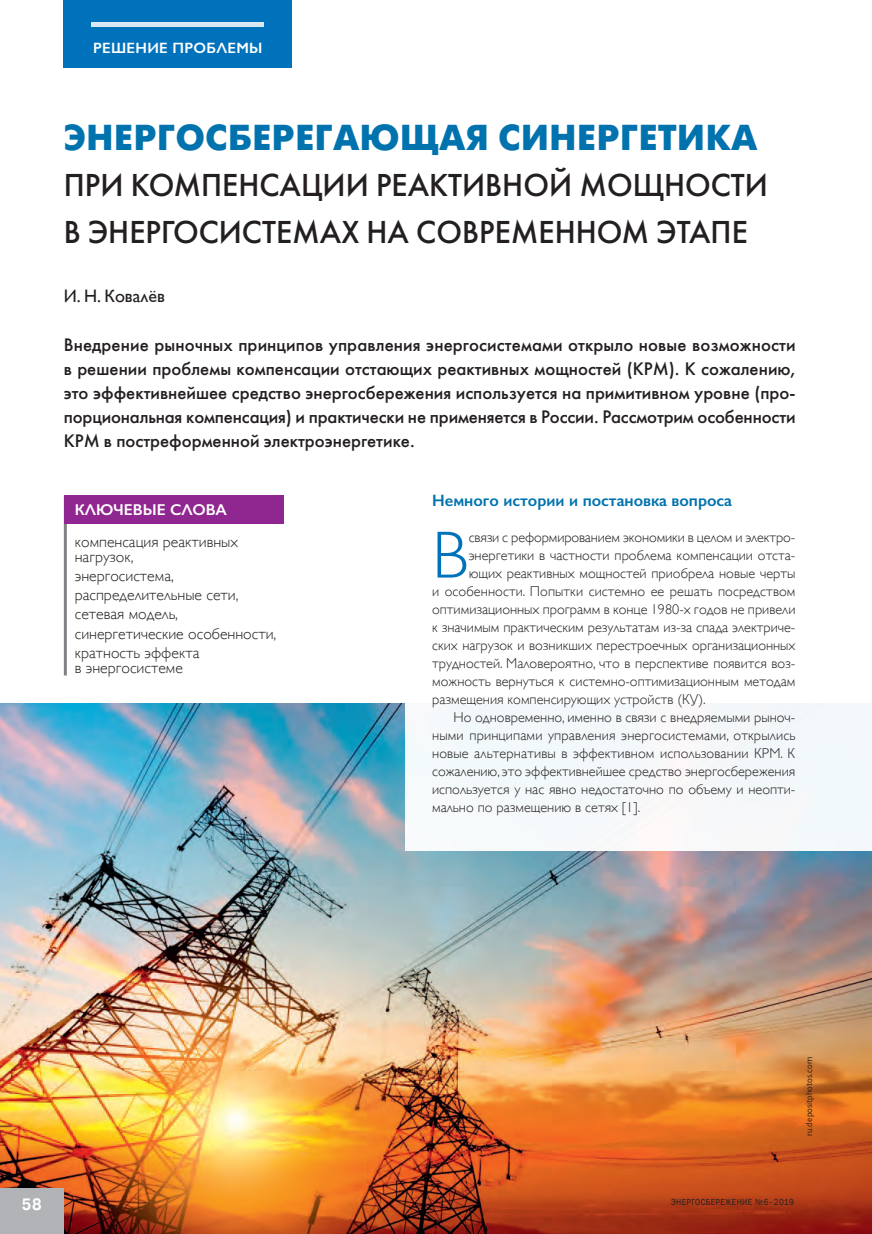
<style>
.page{position:relative;width:872px;height:1234px;background:#fff}
.page>*{position:absolute;margin:0;border:0;box-sizing:border-box;transform-origin:0 0}
.t1{font:300 67.05px "Gill Sans";color:#0072bc}
.t2{font:700 36px "Futuris C";letter-spacing:.02em;color:#0073ae}
.t3{font:31.5px/46.5px "Futuris C";color:#231f20}
.t4{font:18px/24px "Futuris C";color:#231f20}
.t5{font:18px "Gill Sans";color:#231f20}
.t6{font:600 16.5px "Gill Sans";color:#0073ae}
.t7{font:700 16.5px "Pragmatica";color:#fff;scale:.89 1}
.t8{font:300 15.75px/19.2px "Gill Sans";color:#231f20}
.t9{font:600 15.75px "Gill Sans";color:#fff}
.t10{font:600 15px "Gill Sans";letter-spacing:.02em;color:#fff}
.t11{font:300 14.25px "Gill Sans";color:#231f20}
.t12{font:9px "Franklin Gothic";letter-spacing:.05em;color:#231f20;scale:.89 1}
.t13{font:300 9px "Bliss Pro";color:#231f20}
</style>
<div class="page">
<img style="left:0;top:703px;width:872px;height:530px">
<div style="left:0;top:1188px;width:64px;height:45px;background:#b2b3b7"></div>
<div style="left:405px;top:574px;width:467px;height:276px;background:#fff"></div>
<div style="left:64px;top:0;width:228px;height:68px;background:#0072bc"></div>
<div style="left:92px;top:22px;width:172px;height:5px;background:#d8e9f4"></div>
<hr style="left:64px;top:496px;width:3px;height:179px;background:#808285">
<div style="left:64px;top:495px;width:220px;height:29px;background:#90268f"></div>
<p class="t10" style="left:93px;top:38px;width:171px">РЕШЕНИЕ ПРОБЛЕМЫ</p>
<h2 class="t2" style="left:64px;top:117px;width:695px">Энергосберегающая синергетика</h2>
<h3 class="t3" style="left:64px;top:162px;width:705px">при компенсации реактивной мощности в энергосистемах на современном этапе</h3>
<p class="t5" style="left:64px;top:285px;width:103px">И. Н. Ковалёв</p>
<p class="t4" style="left:64px;top:332px;width:733px">Внедрение рыночных принципов управления энергосистемами открыло новые возможности в решении проблемы компенсации отстающих реактивных мощностей (КРМ</p>
<p class="t4" style="left:64px;top:356px;width:733px;text-align:justify;text-indent:605px">). К сожалению, это эффективнейшее средство энергосбережения используется на примитивном уровне (про&shy;порциональная компенсация) и практически не применяется в России. Рассмотрим особенности КРМ</p>
<p class="t4" style="left:104px;top:428px;width:312px">в постреформенной электроэнергетике.</p>
<p class="t9" style="left:75px;top:499px;width:154px">Ключевые сло ва</p>
<p class="t8" style="left:75px;top:533px;width:165px;line-height:15px">компенсация реактивных нагрузок,</p>
<p class="t8" style="left:75px;top:565px;width:203px">энергосистема, распределительные сети, сетевая модель, синергетические особенности, кратность эффекта</p>
<p class="t8" style="left:75px;top:657px;width:110px">в энергосистеме</p>
<p class="t6" style="left:432px;top:490px;width:301px">Немного истории и постановка вопроса</p>
<h1 class="t1" style="left:432px;top:502px;width:38px">В</h1>
<p class="t11" style="left:469px;top:525px;width:328px">связи с реформированием экономики в целом и электро-</p>
<p class="t11" style="left:469px;top:543px;width:328px">энергетики в частности проблема компенсации отста-</p>
<p class="t11" style="left:469px;top:561px;width:328px">ющих реактивных мощностей приобрела новые черты</p>
<p class="t11" style="left:432px;top:579px;width:365px">и особенности. Попытки системно ее решать посредством</p>
<p class="t11" style="left:432px;top:597px;width:365px">оптимизационных программ в конце 1980-х годов не привели</p>
<p class="t11" style="left:432px;top:615px;width:365px">к значимым практическим результатам из-за спада электриче-</p>
<p class="t11" style="left:432px;top:633px;width:365px">ских нагрузок и возникших перестроечных организационных</p>
<p class="t11" style="left:432px;top:651px;width:365px">трудностей. Маловероятно, что в перспективе появится воз-</p>
<p class="t11" style="left:432px;top:669px;width:365px">можность вернуться к системно-оптимизационным методам</p>
<p class="t11" style="left:432px;top:687px;width:275px">размещения компенсирующих устройств (КУ).</p>
<p class="t11" style="left:453px;top:705px;width:343px">Но одновременно, именно в связи с внедряемыми рыноч-</p>
<p class="t11" style="left:432px;top:723px;width:365px">ными принципами управления энергосистемами, открылись</p>
<p class="t11" style="left:432px;top:741px;width:365px">новые альтернативы в эффективном использовании КРМ. К</p>
<p class="t11" style="left:432px;top:759px;width:364px">сожалению, это эффективнейшее средство энергосбережения</p>
<p class="t11" style="left:432px;top:777px;width:365px">используется у нас явно недостаточно по объему и неопти-</p>
<p class="t11" style="left:432px;top:795px;width:209px">мально по размещению в сетях [1].</p>
<p class="t7" style="left:22px;top:1193px;width:24px">58</p>
<p class="t13" style="left:803px;top:1135px;width:80px;rotate:-90deg">ru.depositphotos.com</p>
<p class="t12" style="left:671px;top:1196px;width:139px">ЭНЕРГОСБЕРЕЖЕНИЕ №6–2019</p>
</div>
